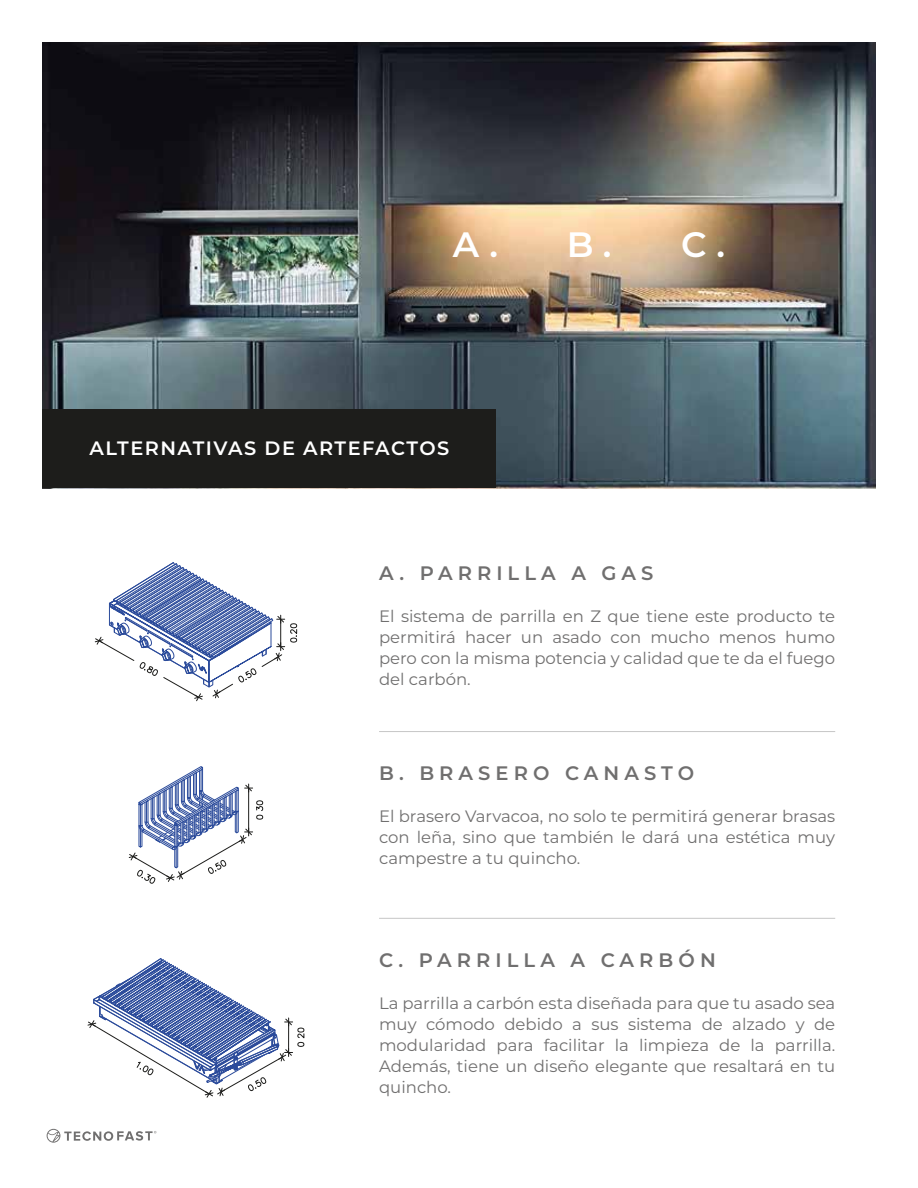
<style>
.page{position:relative;width:918px;height:1188px;background:#fff}
.page>*{position:absolute;margin:0;border:0;box-sizing:border-box;transform-origin:0 0}
.t1{font:600 35.25px "Montserrat";color:#fff}
.t2{font:600 19.5px "Montserrat";letter-spacing:.26em;color:#706f6f}
.t3{font:600 19.35px "Montserrat";letter-spacing:.075em;color:#fff}
.t4{font:16.5px/21px "Montserrat";color:#706f6f;text-align:justify}
</style>
<div class="page">
<img style="left:43px;top:43px;width:832px;height:445px">
<svg style="left:88px;top:958px;width:216px;height:140px"></svg>
<svg style="left:95px;top:562px;width:202px;height:139px"></svg>
<svg style="left:129px;top:766px;width:134px;height:118px"></svg>
<hr style="left:379px;top:731px;width:456px;height:1px;background:#c6c6c6">
<hr style="left:379px;top:918px;width:456px;height:1px;background:#c6c6c6">
<svg style="left:47px;top:1129px;width:109px;height:14px"></svg>
<div style="left:43px;top:410px;width:453px;height:78px;background:#1d1d1b"></div>
<h1 class="t1" style="left:453px;top:220px;width:160px">A. B.</h1>
<h1 class="t1" style="left:681px;top:220px;width:45px">C .</h1>
<p class="t3" style="left:90px;top:434px;width:361px">ALTERNATIVAS DE ARTEFACTOS</p>
<p class="t2" style="left:379px;top:560px;width:276px">A. PARRILLA A GAS</p>
<p class="t4" style="left:379px;top:605px;width:458px">El sistema de parrilla en Z que tiene este producto te permitirá hacer un asado con mucho menos humo pero con la misma potencia y calidad que te da el fuego del carbón.</p>
<p class="t2" style="left:379px;top:759px;width:317px">B. BRASERO CANASTO</p>
<p class="t4" style="left:379px;top:805px;width:458px">El brasero Varvacoa, no solo te permitirá generar brasas con leña, sino que también le dará una estética muy campestre a tu quincho.</p>
<p class="t2" style="left:379px;top:946px;width:338px">C. PARRILLA A CARBÓN</p>
<p class="t4" style="left:379px;top:992px;width:458px">La parrilla a carbón esta diseñada para que tu asado sea muy cómodo debido a sus sistema de alzado y de modularidad para facilitar la limpieza de la parrilla.<br>Además, tiene un diseño elegante que resaltará en tu quincho.</p>
</div>
